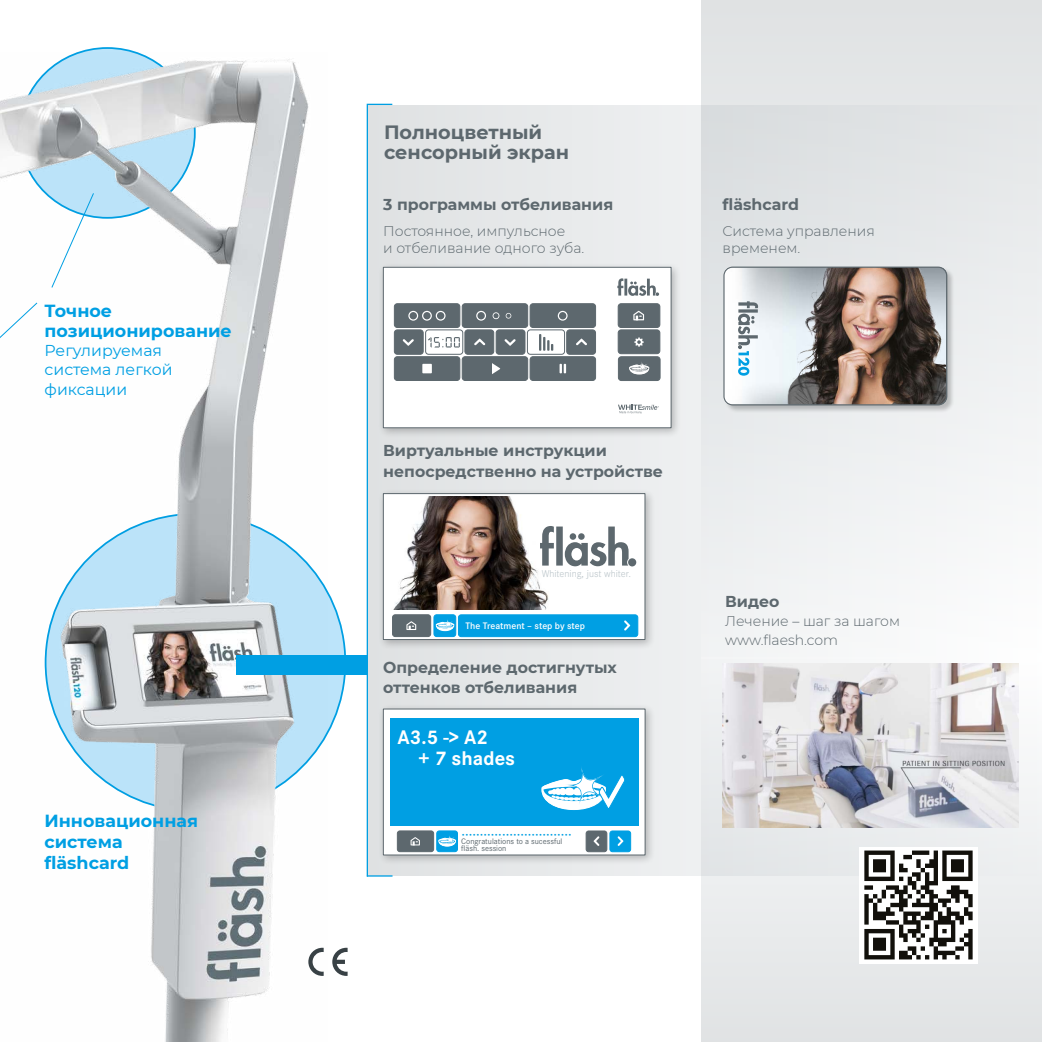
<style>
.page{position:relative;width:1042px;height:1042px;background:#fff}
.page>*{position:absolute;margin:0;border:0;box-sizing:border-box;transform-origin:0 0}
.t1{font:700 20.47px/21px "Corporate S";color:#fff}
.t2{font:700 19.25px/19.4px "Montserrat";color:#5d686e}
.t3{font:700 17.5px/21px "Montserrat";color:#009fe3}
.t4{font:700 15.75px/20.5px "Montserrat";color:#5d686e}
.t5{font:15.75px/19.4px "Montserrat";color:#009fe3}
.t6{font:300 14px/16.8px "Montserrat";color:#5d686e}
.t7{font:300 10.33px "Corporate S";color:#bac4c9}
.t8{font:600 9.8px "Corporate S";color:#fff}
.t9{font:8.22px/7px "Corporate S";color:#5d686e}
.t10{font:6.48px "Corporate S";color:#009fe3}
.s1{font-weight:400}
</style>
<div class="page">
<img style="left:0;top:52px;width:328px;height:990px">
<div style="left:368px;top:105px;width:674px;height:770px;background:#e8eaeb"></div>
<div style="left:702px;top:0;width:340px;height:658px;background:linear-gradient(to right,#e4e7e8,#eff0f1)"></div>
<div style="left:724px;top:267px;width:231px;height:146px;background:#000;opacity:.22"></div>
<div style="left:236px;top:655px;width:131px;height:19px;background:#009fe3"></div>
<svg style="left:0;top:302px;width:38px;height:119px"></svg>
<svg style="left:51px;top:192px;width:44px;height:97px"></svg>
<div style="left:702px;top:658px;width:340px;height:384px;background:linear-gradient(to bottom,#f6f7f8,#e1e4e5)"></div>
<div style="left:378px;top:704px;width:278px;height:161px;background:#000;opacity:.24"></div>
<div style="left:383px;top:709px;width:262px;height:146px;background:#fff"></div>
<div style="left:390px;top:718px;width:248px;height:116px;background:#009fe3"></div>
<div style="left:390px;top:827px;width:248px;height:28px;background:#fff"></div>
<div style="left:397px;top:831px;width:37px;height:20px;background:#5d686e;border-radius:3px"></div>
<div style="left:397px;top:831px;width:37px;height:21px;border:1px solid #5d686e;border-radius:3px"></div>
<svg style="left:410px;top:837px;width:10px;height:8px"></svg>
<div style="left:437px;top:831px;width:20px;height:20px;background:#009fe3;border-radius:3px"></div>
<div style="left:437px;top:831px;width:21px;height:21px;border:1px solid #009fe3;border-radius:3px"></div>
<div style="left:610px;top:831px;width:21px;height:21px;background:#009fe3;border-radius:3px"></div>
<div style="left:610px;top:831px;width:21px;height:21px;border:1px solid #009fe3;border-radius:3px"></div>
<svg style="left:617px;top:836px;width:6px;height:10px"></svg>
<div style="left:586px;top:831px;width:21px;height:21px;background:#5d686e;border-radius:3px"></div>
<div style="left:586px;top:831px;width:21px;height:21px;border:1px solid #5d686e;border-radius:3px"></div>
<svg style="left:593px;top:836px;width:6px;height:10px"></svg>
<svg style="left:439px;top:835px;width:17px;height:11px"></svg>
<svg style="left:541px;top:767px;width:84px;height:43px"></svg>
<div style="left:378px;top:262px;width:303px;height:176px;background:#000;opacity:.24"></div>
<div style="left:383px;top:267px;width:288px;height:161px;background:#fff"></div>
<svg style="left:617px;top:278px;width:42px;height:18px"></svg>
<div style="left:618px;top:304px;width:42px;height:23px;background:#5d686e;border-radius:3px"></div>
<div style="left:618px;top:303px;width:42px;height:25px;border:1px solid #5d686e;border-radius:3px"></div>
<div style="left:618px;top:330px;width:42px;height:24px;background:#5d686e;border-radius:3px"></div>
<div style="left:618px;top:330px;width:42px;height:24px;border:1px solid #5d686e;border-radius:3px"></div>
<div style="left:618px;top:357px;width:42px;height:23px;background:#5d686e;border-radius:3px"></div>
<div style="left:618px;top:356px;width:42px;height:25px;border:1px solid #5d686e;border-radius:3px"></div>
<div style="left:394px;top:304px;width:66px;height:23px;background:#5d686e;border-radius:3px"></div>
<div style="left:394px;top:303px;width:66px;height:25px;border:1px solid #5d686e;border-radius:3px"></div>
<div style="left:530px;top:304px;width:65px;height:23px;background:#5d686e;border-radius:3px"></div>
<div style="left:530px;top:303px;width:66px;height:25px;border:1px solid #5d686e;border-radius:3px"></div>
<div style="left:394px;top:330px;width:29px;height:24px;background:#5d686e;border-radius:3px"></div>
<div style="left:394px;top:330px;width:29px;height:24px;border:1px solid #5d686e;border-radius:3px"></div>
<div style="left:394px;top:357px;width:66px;height:23px;background:#5d686e;border-radius:3px"></div>
<div style="left:394px;top:356px;width:66px;height:25px;border:1px solid #5d686e;border-radius:3px"></div>
<div style="left:462px;top:357px;width:66px;height:23px;background:#5d686e;border-radius:3px"></div>
<div style="left:462px;top:356px;width:66px;height:25px;border:1px solid #5d686e;border-radius:3px"></div>
<div style="left:530px;top:357px;width:65px;height:23px;background:#5d686e;border-radius:3px"></div>
<div style="left:530px;top:356px;width:66px;height:25px;border:1px solid #5d686e;border-radius:3px"></div>
<svg style="left:618px;top:405px;width:41px;height:9px"></svg>
<svg style="left:633px;top:311px;width:11px;height:9px"></svg>
<svg style="left:634px;top:337px;width:10px;height:10px"></svg>
<svg style="left:558px;top:311px;width:9px;height:10px"></svg>
<svg style="left:408px;top:311px;width:37px;height:10px"></svg>
<div style="left:462px;top:304px;width:66px;height:23px;background:#5d686e;border-radius:3px"></div>
<div style="left:462px;top:303px;width:66px;height:25px;border:1px solid #5d686e;border-radius:3px"></div>
<svg style="left:476px;top:311px;width:10px;height:10px"></svg>
<svg style="left:492px;top:312px;width:7px;height:7px"></svg>
<svg style="left:506px;top:313px;width:5px;height:6px"></svg>
<div style="left:422px;top:364px;width:10px;height:9px;background:#fff"></div>
<svg style="left:559px;top:364px;width:7px;height:9px"></svg>
<svg style="left:539px;top:334px;width:14px;height:17px"></svg>
<svg style="left:403px;top:339px;width:11px;height:7px"></svg>
<div style="left:465px;top:330px;width:29px;height:24px;background:#5d686e;border-radius:3px"></div>
<div style="left:465px;top:330px;width:29px;height:24px;border:1px solid #5d686e;border-radius:3px"></div>
<div style="left:425px;top:330px;width:38px;height:24px;border:1px solid #5d686e;border-radius:3px"></div>
<svg style="left:474px;top:339px;width:11px;height:6px"></svg>
<svg style="left:428px;top:337px;width:32px;height:10px"></svg>
<div style="left:496px;top:330px;width:29px;height:24px;background:#5d686e;border-radius:3px"></div>
<div style="left:496px;top:330px;width:29px;height:24px;border:1px solid #5d686e;border-radius:3px"></div>
<svg style="left:504px;top:339px;width:12px;height:7px"></svg>
<div style="left:567px;top:330px;width:28px;height:24px;background:#5d686e;border-radius:3px"></div>
<div style="left:566px;top:330px;width:30px;height:24px;border:1px solid #5d686e;border-radius:3px"></div>
<div style="left:527px;top:330px;width:38px;height:24px;border:1px solid #5d686e;border-radius:3px"></div>
<svg style="left:576px;top:339px;width:11px;height:6px"></svg>
<svg style="left:492px;top:363px;width:8px;height:11px"></svg>
<svg style="left:629px;top:362px;width:20px;height:12px"></svg>
<div style="left:383px;top:267px;width:288px;height:161px;border:1px solid #5d686e"></div>
<div style="left:378px;top:488px;width:278px;height:162px;background:#000;opacity:.24"></div>
<img style="left:385px;top:496px;width:258px;height:114px">
<svg style="left:540px;top:526px;width:14px;height:39px"></svg>
<div style="left:556px;top:526px;width:7px;height:39px;background:#5d686e"></div>
<div style="left:628px;top:558px;width:8px;height:8px;background:#5d686e;border-radius:50%"></div>
<svg style="left:565px;top:526px;width:63px;height:40px;background:#b7bcbf"></svg>
<svg style="left:385px;top:610px;width:258px;height:28px;background:#e6f5fb"></svg>
<div style="left:392px;top:615px;width:39px;height:21px;background:#5d686e;border-radius:3px"></div>
<div style="left:392px;top:614px;width:39px;height:23px;border:1px solid #5d686e;border-radius:3px"></div>
<svg style="left:406px;top:621px;width:10px;height:9px"></svg>
<div style="left:434px;top:615px;width:22px;height:21px;background:#009fe3;border-radius:3px"></div>
<div style="left:434px;top:614px;width:22px;height:23px;border:1px solid #009fe3;border-radius:3px"></div>
<div style="left:458px;top:615px;width:180px;height:21px;background:#009fe3;border-radius:3px"></div>
<div style="left:458px;top:615px;width:180px;height:22px;border:1px solid #009fe3;border-radius:3px"></div>
<svg style="left:624px;top:620px;width:6px;height:10px"></svg>
<svg style="left:436px;top:619px;width:18px;height:12px"></svg>
<div style="left:383px;top:493px;width:262px;height:147px;border:1px solid #5d686e"></div>
<div style="left:724px;top:267px;width:17px;height:138px;background:#fefefe"></div>
<svg style="left:367px;top:104px;width:25px;height:1px"></svg>
<svg style="left:368px;top:875px;width:24px;height:1px"></svg>
<hr style="left:367px;top:105px;width:1px;height:771px;background:#009fe3">
<img style="left:722px;top:663px;width:296px;height:164px">
<img style="left:859px;top:847px;width:118px;height:116px">
<svg style="left:308px;top:948px;width:40px;height:28px"></svg>
<img style="left:741px;top:267px;width:205px;height:138px">
<div style="left:724px;top:267px;width:223px;height:138px;border:1px solid #5d686e;border-radius:8px"></div>
<svg style="left:738px;top:301px;width:20px;height:7px"></svg>
<svg style="left:738px;top:309px;width:20px;height:4px"></svg>
<svg style="left:738px;top:314px;width:20px;height:62px"></svg>
<p class="t3" style="left:45px;top:300px;width:189px;line-height:19.4px">Точное позиционирование</p>
<p class="t5" style="left:45px;top:340px;width:129px">Регулируемая система легкой фиксации</p>
<p class="t3" style="left:44px;top:809px;width:155px">Инновационная система fläshcard</p>
<p class="t2" style="left:384px;top:122px;width:187px">Полноцветный сенсорный экран</p>
<p class="t4" style="left:383px;top:193px;width:231px">3 программы отбеливания</p>
<p class="t6" style="left:383px;top:222px;width:202px">Постоянное, импульсное<br>и отбеливание одного зуба.</p>
<p class="t4" style="left:722px;top:193px;width:78px">fläshcard</p>
<p class="t6" style="left:722px;top:222px;width:154px">Система управления временем.</p>
<p class="t4" style="left:383px;top:439px;width:281px">Виртуальные инструкции непосредственно на устройстве</p>
<p class="t7" style="left:542px;top:567px;width:91px">Whitening, just whiter.</p>
<p class="t8" style="left:465px;top:620px;width:121px">The Treatment – step by step</p>
<p class="t4" style="left:383px;top:656px;width:235px">Определение достигнутых оттенков отбеливания</p>
<p class="t1" style="left:418px;top:727px;width:99px;text-indent:-20px">A3.5 -&gt; A2<br>+ 7 shades</p>
<p class="t10" style="left:461px;top:831px;width:112px">••••••••••••••••••••••••••••••</p>
<p class="t9" style="left:461px;top:838px;width:103px">Congratulations to a sucessful fläsh. session</p>
<p class="t4" style="left:725px;top:590px;width:56px">Видео</p>
<p class="t6" style="left:725px;top:612px;width:176px;line-height:18px">Лечение <span class="s1">–</span> шаг за шагом www.flaesh.com</p>
</div>
